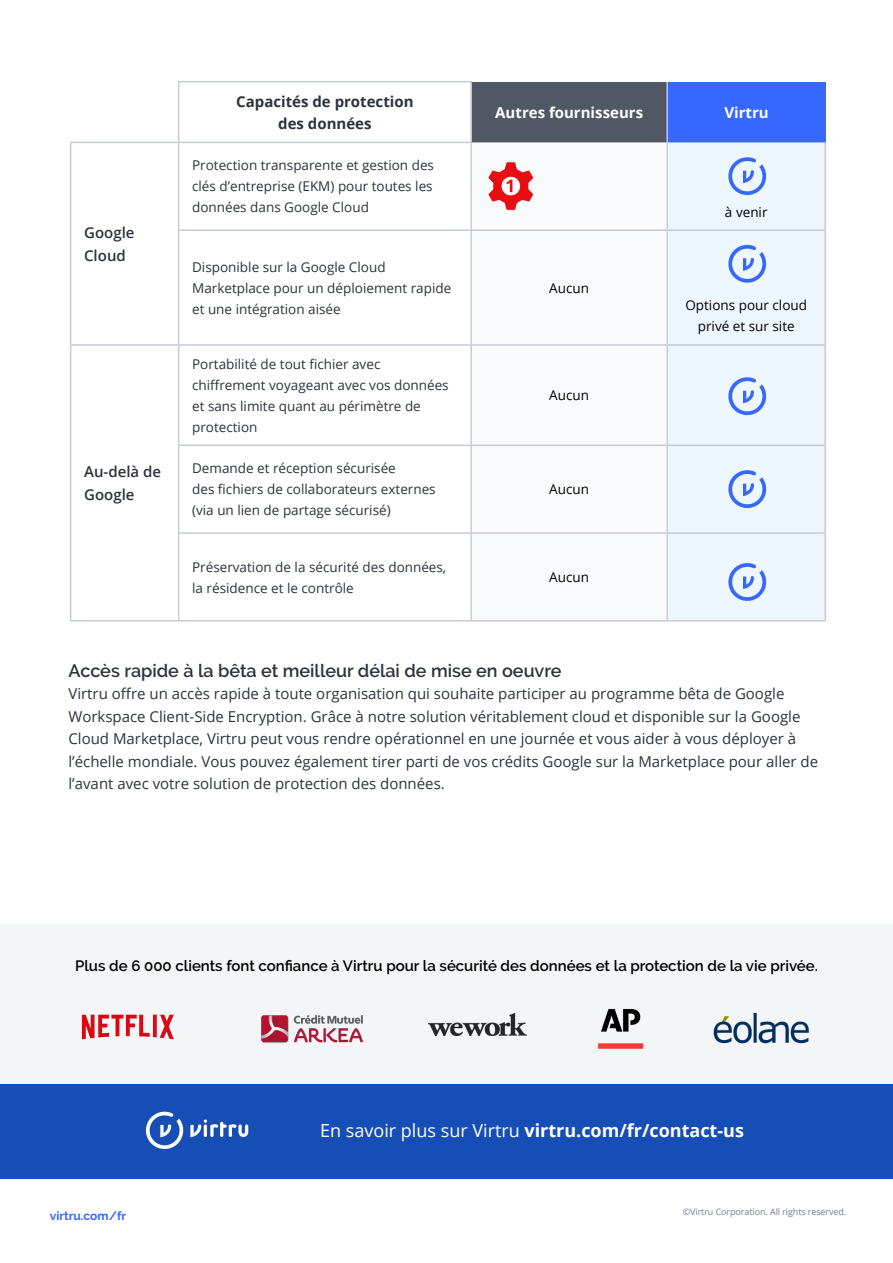
<style>
.page{position:relative;width:893px;height:1263px;background:#fff}
.page>*{position:absolute;margin:0;border:0;box-sizing:border-box;transform-origin:0 0}
.t1{font:600 18px "Raleway";color:#2d323b}
.t2{font:700 18px "Open Sans";color:#fff}
.t3{font:15px/22.5px "Open Sans";color:#2d323b}
.t4{font:600 15px "Raleway";color:#000}
.t5{font:700 15px/22.5px "Open Sans";color:#2d323b;text-align:center}
.t6{font:600 15px/22.5px "Open Sans";color:#2d323b}
.t7{font:700 15px "Open Sans";color:#fff}
.t8{font:13.5px/21px "Open Sans";color:#2d323b}
.t9{font:13.5px/21px "Open Sans";color:#000;text-align:center}
.t10{font:700 12px "Raleway";color:#3668ff}
.t11{font:9px "Open Sans";letter-spacing:-.01em;color:#777e8c}
.s1{font-weight:400}
</style>
<div class="page">
<div style="left:471px;top:82px;width:196px;height:60px;background:#515864"></div>
<div style="left:667px;top:82px;width:158px;height:60px;background:#3668ff"></div>
<div style="left:668px;top:142px;width:156px;height:478px;background:#eef7ff"></div>
<hr style="left:178px;top:81px;width:294px;height:1px;background:#c6cbd4">
<hr style="left:178px;top:82px;width:1px;height:60px;background:#c6cbd4">
<hr style="left:470px;top:82px;width:2px;height:60px;background:#c6cbd4">
<hr style="left:70px;top:142px;width:109px;height:1px;background:#c6cbd4">
<hr style="left:179px;top:142px;width:293px;height:1px;background:#c6cbd4">
<hr style="left:178px;top:229px;width:293px;height:2px;background:#c6cbd4">
<hr style="left:471px;top:229px;width:196px;height:2px;background:#c6cbd4">
<hr style="left:179px;top:344px;width:292px;height:2px;background:#c6cbd4">
<hr style="left:471px;top:344px;width:196px;height:2px;background:#c6cbd4">
<hr style="left:178px;top:444px;width:293px;height:2px;background:#c6cbd4">
<hr style="left:471px;top:444px;width:196px;height:2px;background:#c6cbd4">
<hr style="left:178px;top:532px;width:293px;height:2px;background:#c6cbd4">
<hr style="left:471px;top:532px;width:196px;height:2px;background:#c6cbd4">
<hr style="left:179px;top:620px;width:292px;height:1px;background:#c6cbd4">
<hr style="left:471px;top:620px;width:196px;height:1px;background:#c6cbd4">
<hr style="left:470px;top:143px;width:2px;height:86px;background:#c6cbd4">
<hr style="left:470px;top:231px;width:2px;height:113px;background:#c6cbd4">
<hr style="left:470px;top:346px;width:2px;height:98px;background:#c6cbd4">
<hr style="left:470px;top:446px;width:2px;height:86px;background:#c6cbd4">
<hr style="left:470px;top:534px;width:2px;height:86px;background:#c6cbd4">
<hr style="left:666px;top:82px;width:2px;height:60px;background:#c6cbd4">
<hr style="left:666px;top:142px;width:2px;height:87px;background:#c6cbd4">
<hr style="left:666px;top:231px;width:2px;height:113px;background:#c6cbd4">
<hr style="left:666px;top:346px;width:2px;height:98px;background:#c6cbd4">
<hr style="left:666px;top:446px;width:2px;height:86px;background:#c6cbd4">
<hr style="left:666px;top:534px;width:2px;height:86px;background:#c6cbd4">
<hr style="left:824px;top:142px;width:2px;height:87px;background:#c6cbd4">
<hr style="left:824px;top:231px;width:2px;height:113px;background:#c6cbd4">
<hr style="left:824px;top:346px;width:2px;height:98px;background:#c6cbd4">
<hr style="left:824px;top:446px;width:2px;height:86px;background:#c6cbd4">
<hr style="left:824px;top:534px;width:2px;height:86px;background:#c6cbd4">
<hr style="left:667px;top:229px;width:159px;height:2px;background:#c6cbd4">
<hr style="left:667px;top:344px;width:159px;height:2px;background:#c6cbd4">
<hr style="left:667px;top:444px;width:159px;height:2px;background:#c6cbd4">
<hr style="left:667px;top:532px;width:159px;height:2px;background:#c6cbd4">
<hr style="left:667px;top:620px;width:159px;height:1px;background:#c6cbd4">
<hr style="left:70px;top:143px;width:1px;height:87px;background:#c6cbd4">
<hr style="left:178px;top:143px;width:1px;height:86px;background:#c6cbd4">
<hr style="left:70px;top:230px;width:1px;height:114px;background:#c6cbd4">
<hr style="left:178px;top:231px;width:1px;height:113px;background:#c6cbd4">
<hr style="left:70px;top:344px;width:109px;height:2px;background:#c6cbd4">
<hr style="left:70px;top:346px;width:1px;height:99px;background:#c6cbd4">
<hr style="left:178px;top:346px;width:1px;height:98px;background:#c6cbd4">
<hr style="left:70px;top:445px;width:1px;height:88px;background:#c6cbd4">
<hr style="left:178px;top:446px;width:1px;height:86px;background:#c6cbd4">
<hr style="left:70px;top:533px;width:1px;height:87px;background:#c6cbd4">
<hr style="left:178px;top:534px;width:1px;height:86px;background:#c6cbd4">
<hr style="left:70px;top:620px;width:109px;height:1px;background:#c6cbd4">
<svg style="left:726px;top:157px;width:43px;height:41px;background:#bed1ff"></svg>
<svg style="left:726px;top:245px;width:43px;height:40px;background:#bdd0ff"></svg>
<svg style="left:726px;top:377px;width:43px;height:41px;background:#bed1ff"></svg>
<svg style="left:726px;top:470px;width:43px;height:41px;background:#bed1ff"></svg>
<svg style="left:726px;top:563px;width:43px;height:40px;background:#bdd0ff"></svg>
<div style="left:0;top:924px;width:893px;height:160px;background:#f3f5f7"></div>
<div style="left:0;top:1084px;width:893px;height:95px;background:#174eb6"></div>
<svg style="left:146px;top:1112px;width:102px;height:37px"></svg>
<img style="left:598px;top:1008px;width:46px;height:41px">
<img style="left:713px;top:1012px;width:96px;height:32px">
<svg style="left:82px;top:1015px;width:92px;height:24px"></svg>
<img style="left:261px;top:1015px;width:102px;height:28px">
<img style="left:429px;top:1014px;width:97px;height:22px">
<svg style="left:488px;top:162px;width:45px;height:48px"></svg>
<p class="t5" style="left:236px;top:89px;width:179px">Capacités de protection des données</p>
<p class="t7" style="left:495px;top:102px;width:149px">Autres fournisseurs</p>
<p class="t7" style="left:724px;top:102px;width:46px">Virtru</p>
<p class="t6" style="left:84px;top:221px;width:52px">Google<br>Cloud</p>
<p class="t6" style="left:84px;top:460px;width:79px">Au-delà de<br>Google</p>
<p class="t8" style="left:192px;top:155px;width:243px;text-align:justify">Protection transparente et gestion des clés d’entreprise (EKM) pour toutes les données dans Google Cloud</p>
<p class="t8" style="left:192px;top:256px;width:261px">Disponible sur la Google Cloud<br>Marketplace pour un déploiement rapide et une intégration aisée</p>
<p class="t8" style="left:192px;top:353px;width:258px">Portabilité de tout fichier avec chiffrement voyageant avec vos données et sans limite quant au périmètre de protection</p>
<p class="t8" style="left:192px;top:458px;width:245px">Demande et réception sécurisée<br>des fichiers de collaborateurs externes (via un lien de partage sécurisé)</p>
<p class="t9" style="left:549px;top:277px;width:41px">Aucun</p>
<p class="t9" style="left:549px;top:385px;width:41px">Aucun</p>
<p class="t9" style="left:549px;top:479px;width:41px">Aucun</p>
<p class="t8" style="left:192px;top:556px;width:256px">Préservation de la sécurité des données, la résidence et le contrôle</p>
<p class="t9" style="left:549px;top:566px;width:41px">Aucun</p>
<p class="t9" style="left:725px;top:201px;width:44px">à venir</p>
<p class="t9" style="left:685px;top:295px;width:123px">Options pour cloud privé et sur site</p>
<h1 class="t1" style="left:68px;top:660px;width:494px">Accès rapide à la bêta et meilleur délai de mise en oeuvre</h1>
<p class="t3" style="left:68px;top:682px;width:751px">Virtru offre un accès rapide à toute organisation qui souhaite participer au programme bêta de Google Workspace Client-Side Encryption. Grâce à notre solution véritablement cloud et disponible sur la Google Cloud Marketplace, Virtru peut vous rendre opérationnel en une journée et vous aider à vous déployer à l’échelle mondiale. Vous pouvez également tirer parti de vos crédits Google sur la Marketplace pour aller de l’avant avec votre solution de protection des données.</p>
<p class="t4" style="left:75px;top:957px;width:744px">Plus de 6 000 clients font confiance à Virtru pour la sécurité des données et la protection de la vie privée.</p>
<h1 class="t2" style="left:320px;top:1118px;width:425px"><span class="s1">En savoir plus sur Virtru</span> virtru.com/fr/contact-us</h1>
<p class="t10" style="left:50px;top:1208px;width:78px">virtru.com/fr</p>
<p class="t11" style="left:683px;top:1206px;width:165px">©Virtru Corporation. All rights reserved.</p>
</div>
